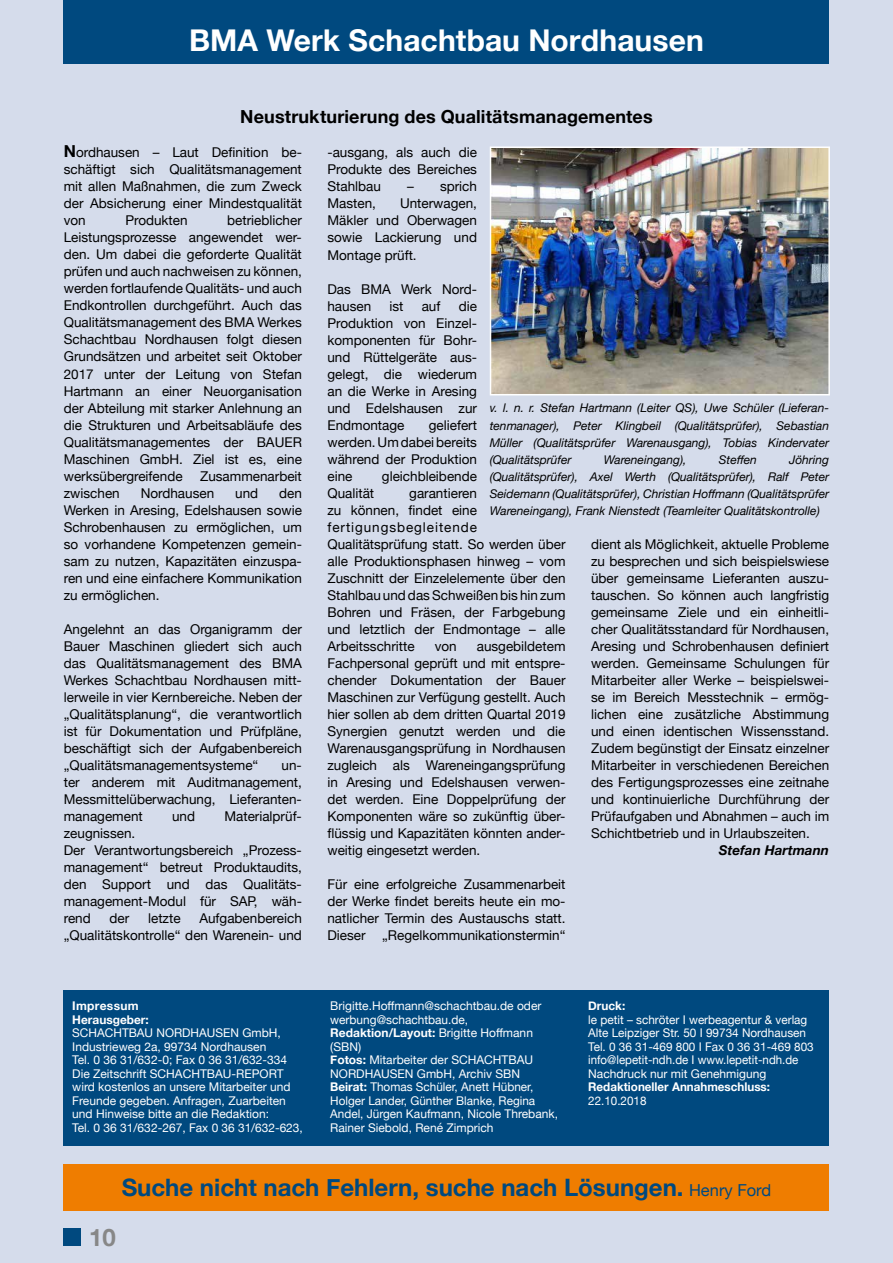
<style>
.page{position:relative;width:893px;height:1263px;background:#d5dceb}
.page>*{position:absolute;margin:0;border:0;box-sizing:border-box;transform-origin:0 0}
.t1{font:700 30px "Helvetica Neue";letter-spacing:.005em;color:#fff}
.t2{font:700 24px "Helvetica Neue";color:#00497f}
.t3{font:700 24px "Helvetica Neue";color:#878787}
.t4{font:700 18px "Helvetica Neue";letter-spacing:.005em;color:#000}
.t5{font:13.5px/17px "Helvetica Neue";color:#000;text-align:justify}
.t6{font:italic 700 13.5px "Helvetica Neue";color:#000}
.t7{font:12px/13.5px "Helvetica Neue";color:#fff}
.t8{font:italic 12px/17px "Helvetica Neue";color:#000;text-align:justify}
.t9{font:700 12px/13.5px "Helvetica Neue";color:#fff}
.s1{font-weight:700;font-size:16.5px}
.s2{font-weight:700}
.s3{font-weight:400;font-size:16.5px}
</style>
<div class="page">
<div style="left:64px;top:0;width:765px;height:64px;background:#00497f"></div>
<div style="left:64px;top:1229px;width:17px;height:17px;background:#00497f"></div>
<img style="left:493px;top:149px;width:334px;height:243px">
<div style="left:490px;top:146px;width:340px;height:249px;border:2px solid #fff"></div>
<div style="left:64px;top:1164px;width:765px;height:47px;background:#ef7d00"></div>
<div style="left:64px;top:990px;width:765px;height:156px;background:#00497f"></div>
<h1 class="t1" style="left:189px;top:16px;width:516px">BMA Werk Schachtbau Nordhausen</h1>
<h3 class="t4" style="left:240px;top:103px;width:414px">Neustrukturierung des Qualitätsmanagementes</h3>
<p class="t5" style="left:64px;top:145px;width:240px"><span class="s1">N</span>ordhausen – Laut Definition be&shy;schäftigt sich Qualitätsmanagement mit allen Maßnahmen, die zum Zweck der Absicherung einer Mindestqualität von</p>
<p class="t5" style="left:64px;top:213px;width:240px;text-indent:163px">betrieblicher Leistungsprozesse angewendet wer&shy;den. Um dabei die geforderte Qualität prüfen und auch nachweisen zu können, werden fortlaufende Qualitäts- und auch Endkontrollen durchgeführt. Auch das Qualitätsmanagement des BMA Werkes Schachtbau Nordhausen folgt diesen Grundsätzen und arbeitet seit Oktober 2017 unter der Leitung von Stefan Hartmann an einer Neuorganisation der Abteilung mit starker Anlehnung an die Strukturen und Arbeitsabläufe des Qualitätsmanagementes der BAUER Maschinen GmbH. Ziel ist es, eine werksübergreifende</p>
<p class="t5" style="left:125px;top:213px;width:64px">Produkten</p>
<p class="t5" style="left:200px;top:468px;width:103px">Zusammenarbeit</p>
<p class="t5" style="left:64px;top:485px;width:240px;text-indent:215px">den Werken in Aresing, Edelshausen sowie Schrobenhausen zu ermöglichen, um so vorhandene Kompetenzen gemein&shy;sam zu nutzen, Kapazitäten einzuspa&shy;ren und eine einfachere Kommunikation zu ermöglichen.</p>
<p class="t5" style="left:64px;top:621px;width:240px">Angelehnt an das Organigramm der Bauer Maschinen gliedert sich auch das Qualitätsmanagement des BMA Werkes Schachtbau Nordhausen mitt&shy;lerweile in vier Kernbereiche. Neben der „Qualitätsplanung“, die verantwortlich ist für Dokumentation und Prüfpläne, beschäftigt sich der Aufgabenbereich „Qualitätsmanagementsysteme“</p>
<p class="t5" style="left:64px;top:485px;width:57px">zwischen</p>
<p class="t5" style="left:141px;top:485px;width:75px">Nordhausen</p>
<p class="t5" style="left:235px;top:485px;width:25px">und</p>
<p class="t5" style="left:64px;top:757px;width:240px;text-indent:218px">un&shy;ter anderem mit Auditmanagement, Messmittelüberwachung, Lieferanten&shy;management</p>
<p class="t5" style="left:172px;top:808px;width:25px">und</p>
<p class="t5" style="left:224px;top:808px;width:79px">Materialprüf-</p>
<p class="t5" style="left:64px;top:825px;width:240px;text-align:left">zeugnissen.<br>Der Verantwortungsbereich „Prozess&shy;management“ betreut Produktaudits, den Support und das Qualitäts&shy;management-Modul für SAP, wäh&shy;rend</p>
<p class="t5" style="left:64px;top:910px;width:240px;text-align:right">Aufgabenbereich<br>„Qualitätskontrolle“ den Warenein- und</p>
<p class="t5" style="left:110px;top:910px;width:21px">der</p>
<p class="t5" style="left:148px;top:910px;width:34px">letzte</p>
<p class="t9" style="left:72px;top:1000px;width:78px">Impressum<br>Herausgeber:</p>
<p class="t7" style="left:72px;top:1027px;width:232px">SCHACHTBAU NORDHAUSEN GmbH, Industrieweg 2a, 99734 Nordhausen<br>Tel. 0 36 31/632-0; Fax 0 36 31/632-334<br>Die Zeitschrift SCHACHTBAU-REPORT wird kostenlos an unsere Mitarbeiter und Freunde gegeben. Anfragen, Zuarbeiten und Hinweise bitte an die Redaktion:<br>Tel. 0 36 31/632-267, Fax 0 36 31/632-623,</p>
<p class="t5" style="left:327px;top:145px;width:151px">-ausgang, als auch die Produkte des Bereiches Stahlbau</p>
<p class="t5" style="left:407px;top:179px;width:71px">– sprich</p>
<p class="t5" style="left:327px;top:196px;width:151px;text-indent:73px">Unterwagen, Mäkler und Oberwagen sowie Lackierung und Montage prüft.</p>
<p class="t5" style="left:327px;top:281px;width:151px">Das BMA Werk Nord&shy;hausen</p>
<p class="t5" style="left:327px;top:196px;width:50px">Masten,</p>
<p class="t5" style="left:389px;top:298px;width:15px">ist</p>
<p class="t5" style="left:422px;top:298px;width:20px">auf</p>
<p class="t5" style="left:327px;top:298px;width:151px;text-indent:131px">die Produktion von Einzel&shy;komponenten für Bohr&shy;und Rüttelgeräte aus&shy;gelegt, die wiederum an die Werke in Aresing und Edelshausen zur Endmontage</p>
<p class="t8" style="left:490px;top:400px;width:341px">v. l. n. r. Stefan Hartmann (Leiter QS), Uwe Schüler (Lieferan&shy;tenmanager), Peter Klingbeil (Qualitätsprüfer), Sebastian Müller (Qualitätsprüfer Warenausgang), Tobias Kindervater (Qualitätsprüfer</p>
<p class="t5" style="left:327px;top:417px;width:151px;text-indent:101px">geliefert werden. Um dabei bereits während der Produktion eine</p>
<p class="t8" style="left:604px;top:451px;width:84px">Wareneingang),</p>
<p class="t8" style="left:719px;top:451px;width:40px">Steffen</p>
<p class="t8" style="left:490px;top:451px;width:341px;text-indent:299px">Jöhring (Qualitätsprüfer), Axel Werth (Qualitätsprüfer), Ralf Peter Seidemann (Qualitätsprüfer), Christian Hoffmann (Qualitätsprüfer Wareneingang), Frank Nienstedt (Teamleiter Qualitätskontrolle)</p>
<p class="t5" style="left:382px;top:468px;width:97px">gleichbleibende</p>
<p class="t5" style="left:327px;top:485px;width:48px">Qualität</p>
<p class="t5" style="left:327px;top:485px;width:240px;text-align:left;text-indent:82px">garantieren<br>zu können, findet eine fertigungsbegleitende<br>Qualitätsprüfung statt. So werden über alle Produktionsphasen hinweg – vom<br>Zuschnitt der Einzelelemente über den<br>Stahlbau und das Schweißen bis hin zum<br>Bohren und Fräsen, der Farbgebung und letztlich der Endmontage – alle<br>Arbeitsschritte</p>
<p class="t5" style="left:591px;top:536px;width:240px">dient als Möglichkeit, aktuelle Probleme zu besprechen und sich beispielswiese über gemeinsame Lieferanten auszu&shy;tauschen. So können auch langfristig gemeinsame Ziele und ein einheitli&shy;cher Qualitätsstandard für Nordhausen, Aresing und Schrobenhausen definiert werden. Gemeinsame Schulungen für Mitarbeiter aller Werke – beispielswei&shy;se im Bereich Messtechnik – ermög&shy;lichen eine zusätzliche Abstimmung und einen identischen Wissensstand.<br>Zudem begünstigt der Einsatz einzelner Mitarbeiter in verschiedenen Bereichen des Fertigungsprozesses eine zeitnahe und kontinuierliche Durchführung der Prüfaufgaben und Abnahmen – auch im Schichtbetrieb und in Urlaubszeiten.</p>
<p class="t6" style="left:719px;top:839px;width:112px">Stefan Hartmann</p>
<p class="t5" style="left:327px;top:638px;width:240px;text-indent:149px">ausgebildetem Fachpersonal geprüft und mit entspre&shy;chender Dokumentation der Bauer Maschinen zur Verfügung gestellt. Auch hier sollen ab dem dritten Quartal 2019<br>Synergien genutzt werden und die Warenausgangsprüfung in Nordhausen zugleich als Wareneingangsprüfung in Aresing und Edelshausen verwen&shy;det werden. Eine Doppelprüfung der Komponenten wäre so zukünftig über&shy;flüssig und Kapazitäten könnten ander&shy;weitig eingesetzt werden.</p>
<p class="t5" style="left:327px;top:876px;width:240px">Für eine erfolgreiche Zusammenarbeit der Werke findet bereits heute ein mo&shy;natlicher Termin des Austauschs statt.<br>Dieser „Regelkommunikationstermin“</p>
<p class="t5" style="left:435px;top:638px;width:24px">von</p>
<p class="t7" style="left:330px;top:1000px;width:229px">Brigitte.Hoffmann@schachtbau.de oder werbung@schachtbau.de,<br><span class="s2">Redaktion/Layout:</span> Brigitte Hoffmann (SBN)<br><span class="s2">Fotos:</span> Mitarbeiter der SCHACHTBAU<br>NORDHAUSEN GmbH, Archiv SBN<br><span class="s2">Beirat:</span> Thomas Schüler, Anett Hübner,<br>Holger Lander, Günther Blanke, Regina<br>Andel, Jürgen Kaufmann, Nicole Threbank,<br>Rainer Siebold, René Zimprich</p>
<p class="t9" style="left:588px;top:1000px;width:39px">Druck:</p>
<p class="t7" style="left:588px;top:1013px;width:227px">le petit – schröter I werbeagentur &amp; verlag Alte Leipziger Str. 50 I 99734 Nordhausen Tel. 0 36 31-469 800 I Fax 0 36 31-469 803 info@lepetit-ndh.de I www.lepetit-ndh.de Nachdruck nur mit Genehmigung</p>
<p class="t9" style="left:588px;top:1081px;width:183px">Redaktioneller Annahmeschluss:</p>
<p class="t7" style="left:588px;top:1094px;width:60px">22.10.2018</p>
<h2 class="t2" style="left:122px;top:1168px;width:651px">Suche nicht nach Fehlern, suche nach Lösungen. <span class="s3">Henry Ford</span></h2>
<h2 class="t3" style="left:89px;top:1218px;width:28px">10</h2>
</div>
